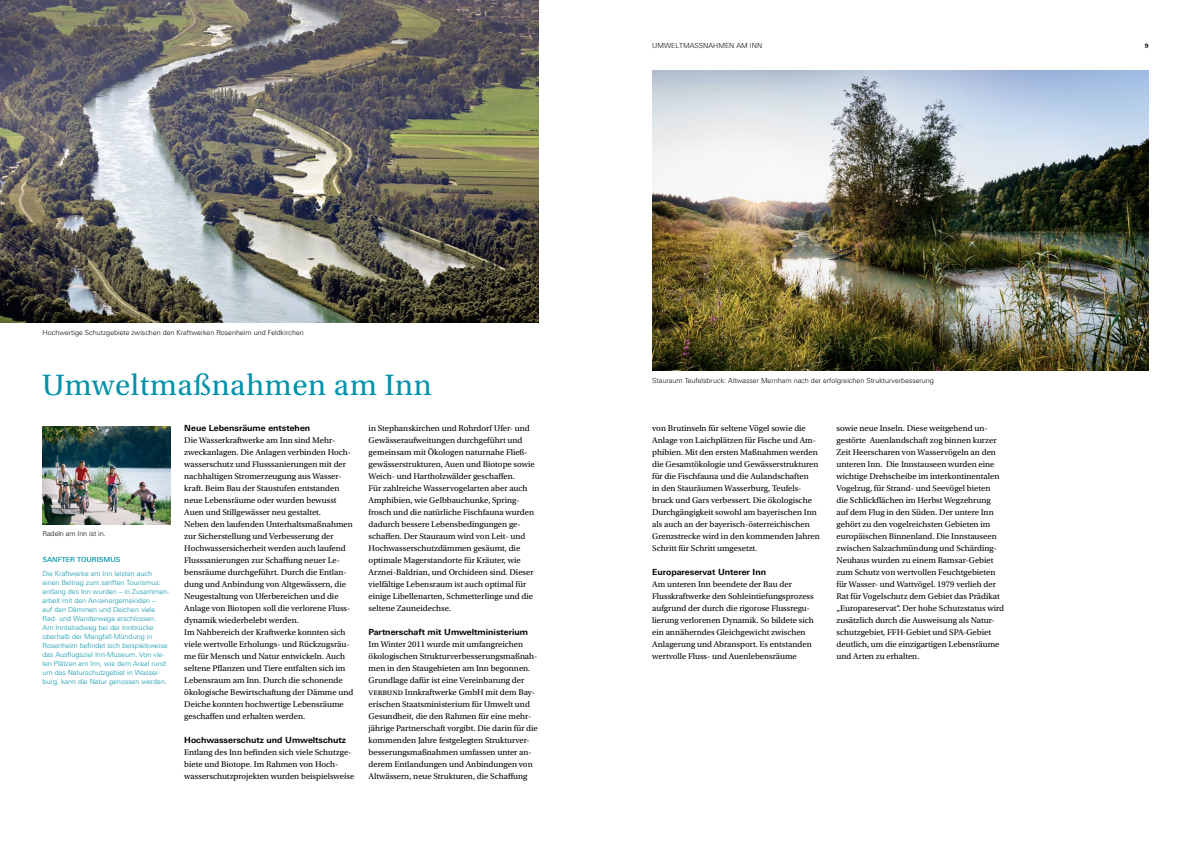
<style>
.page{position:relative;width:1191px;height:842px;background:#fff}
.page>*{position:absolute;margin:0;border:0;box-sizing:border-box;transform-origin:0 0}
.t1{font:31px "Utopia Std";letter-spacing:.02em;color:#0192a9}
.t2{font:8.7px/12px "Utopia Std";color:#000}
.t3{font:700 8.5px "Linotype Univers 630";color:#000}
.t4{font:300 7px/9px "Linotype Univers 330";color:#0192a9}
.t5{font:300 7px "Linotype Univers 330";color:#000}
.t6{font:500 7px "Linotype Univers 530";color:#0192a9}
.t7{font:700 7px "Utopia Std";color:#000}
</style>
<div class="page">
<img style="left:0;top:0;width:539px;height:323px">
<img style="left:652px;top:71px;width:496px;height:300px">
<img style="left:43px;top:426px;width:127px;height:99px">
<p class="t5" style="left:43px;top:328px;width:263px">Hochwertige Schutzgebiete zwischen den Kraftwerken Rosenheim und Feldkirchen</p>
<h1 class="t1" style="left:43px;top:368px;width:391px">Umweltmaßnahmen am Inn</h1>
<p class="t5" style="left:43px;top:530px;width:65px">Radeln am Inn ist in.</p>
<p class="t6" style="left:43px;top:555px;width:79px">SANFTER TOURISMUS</p>
<p class="t4" style="left:43px;top:569px;width:129px">Die Kraftwerke am Inn leisten auch einen Beitrag zum sanften Tourismus: entlang des Inn wurden – in Zusammen&shy;arbeit mit den Anrainergemeinden –<br>auf den Dämmen und Deichen viele Rad- und Wanderwege erschlossen.<br>Am Inntalradweg bei der Innbrücke oberhalb der Mangfall-Mündung in Rosenheim befindet sich beispielsweise das Ausflugsziel Inn-Museum. Von vie&shy;len Plätzen am Inn, wie dem Areal rund um das Naturschutzgebiet in Wasser&shy;burg, kann die Natur genossen werden.</p>
<p class="t3" style="left:184px;top:423px;width:127px">Neue Lebensräume entstehen</p>
<p class="t2" style="left:184px;top:434px;width:171px">Die Wasserkraftwerke am Inn sind Mehr&shy;zweckanlagen. Die Anlagen verbinden Hoch&shy;wasserschutz und Flusssanierungen mit der nachhaltigen Stromerzeugung aus Wasser&shy;kraft. Beim Bau der Staustufen entstanden neue Lebensräume oder wurden bewusst Auen und Stillgewässer neu gestaltet.<br>Neben den laufenden Unterhaltsmaßnahmen zur Sicherstellung und Verbesserung der Hochwassersicherheit werden auch laufend Flusssanierungen zur Schaffung neuer Le&shy;bensräume durchgeführt. Durch die Entlan&shy;dung und Anbindung von Altgewässern, die Neugestaltung von Uferbereichen und die Anlage von Biotopen soll die verlorene Fluss&shy;dynamik wiederbelebt werden.<br>Im Nahbereich der Kraftwerke konnten sich viele wertvolle Erholungs- und Rückzugsräu&shy;me für Mensch und Natur entwickeln. Auch seltene Pflanzen und Tiere entfalten sich im Lebensraum am Inn. Durch die schonende ökologische Bewirtschaftung der Dämme und Deiche konnten hochwertige Lebensräume geschaffen und erhalten werden.</p>
<p class="t3" style="left:184px;top:735px;width:163px">Hochwasserschutz und Umweltschutz</p>
<p class="t2" style="left:184px;top:746px;width:171px">Entlang des Inn befinden sich viele Schutzge&shy;biete und Biotope. Im Rahmen von Hoch&shy;wasserschutzprojekten wurden beispielsweise</p>
<p class="t2" style="left:369px;top:422px;width:168px">in Stephanskirchen und Rohrdorf Ufer- und Gewässeraufweitungen durchgeführt und gemeinsam mit Ökologen naturnahe Fließ&shy;gewässerstrukturen, Auen und Biotope sowie Weich- und Hartholzwälder geschaffen.<br>Für zahlreiche Wasservogelarten aber auch Amphibien, wie Gelbbauchunke, Spring&shy;frosch und die natürliche Fischfauna wurden dadurch bessere Lebensbedingungen ge&shy;schaffen. Der Stauraum wird von Leit- und Hochwasserschutzdämmen gesäumt, die optimale Magerstandorte für Kräuter, wie Arznei-Baldrian, und Orchideen sind. Dieser vielfältige Lebensraum ist auch optimal für einige Libellenarten, Schmetterlinge und die seltene Zauneidechse.</p>
<p class="t3" style="left:369px;top:627px;width:161px">Partnerschaft mit Umweltministerium</p>
<p class="t2" style="left:369px;top:638px;width:171px">Im Winter 2011 wurde mit umfangreichen ökologischen Strukturverbesserungsmaßnah&shy;men in den Staugebieten am Inn begonnen.<br>Grundlage dafür ist eine Vereinbarung der verbund Innkraftwerke GmbH mit dem Bay&shy;erischen Staatsministerium für Umwelt und Gesundheit, die den Rahmen für eine mehr&shy;jährige Partnerschaft vorgibt. Die darin für die kommenden Jahre festgelegten Strukturver&shy;besserungsmaßnahmen umfassen unter an&shy;derem Entlandungen und Anbindungen von Altwässern, neue Strukturen, die Schaffung</p>
<p class="t5" style="left:652px;top:41px;width:111px">UMWELTMASSNAHMEN AM INN</p>
<p class="t7" style="left:1144px;top:41px;width:5px">9</p>
<p class="t5" style="left:652px;top:376px;width:283px">Stauraum Teufelsbruck: Altwasser Mernham nach der erfolgreichen Strukturverbesserung</p>
<p class="t2" style="left:652px;top:422px;width:169px">von Brutinseln für seltene Vögel sowie die Anlage von Laichplätzen für Fische und Am&shy;phibien. Mit den ersten Maßnahmen werden die Gesamtökologie und Gewässerstrukturen für die Fischfauna und die Aulandschaften<br>in den Stauräumen Wasserburg, Teufels&shy;bruck und Gars verbessert. Die ökologische Durchgängigkeit sowohl am bayerischen Inn als auch an der bayerisch-österreichischen Grenzstrecke wird in den kommenden Jahren Schritt für Schritt umgesetzt.</p>
<p class="t3" style="left:652px;top:567px;width:115px">Europareservat Unterer Inn</p>
<p class="t2" style="left:652px;top:578px;width:163px">Am unteren Inn beendete der Bau der Flusskraftwerke den Sohleintiefungsprozess aufgrund der durch die rigorose Flussregu&shy;lierung verlorenen Dynamik. So bildete sich ein annäherndes Gleichgewicht zwischen Anlagerung und Abransport. Es entstanden wertvolle Fluss- und Auenlebensräume</p>
<p class="t2" style="left:836px;top:422px;width:169px">sowie neue Inseln. Diese weitgehend un&shy;gestörte Auenlandschaft zog binnen kurzer Zeit Heerscharen von Wasservögeln an den unteren Inn. Die Innstauseen wurden eine wichtige Drehscheibe im interkontinentalen Vogelzug, für Strand- und Seevögel bieten die Schlickflächen im Herbst Wegzehrung auf dem Flug in den Süden. Der untere Inn gehört zu den vogelreichsten Gebieten im europäischen Binnenland. Die Innstauseen zwischen Salzachmündung und Schärding-Neuhaus wurden zu einem Ramsar-Gebiet zum Schutz von wertvollen Feuchtgebieten für Wasser- und Wattvögel. 1979 verlieh der Rat für Vogelschutz dem Gebiet das Prädikat „Europareservat“. Der hohe Schutzstatus wird zusätzlich durch die Ausweisung als Natur&shy;schutzgebiet, FFH-Gebiet und SPA-Gebiet deutlich, um die einzigartigen Lebensräume und Arten zu erhalten.</p>
</div>
